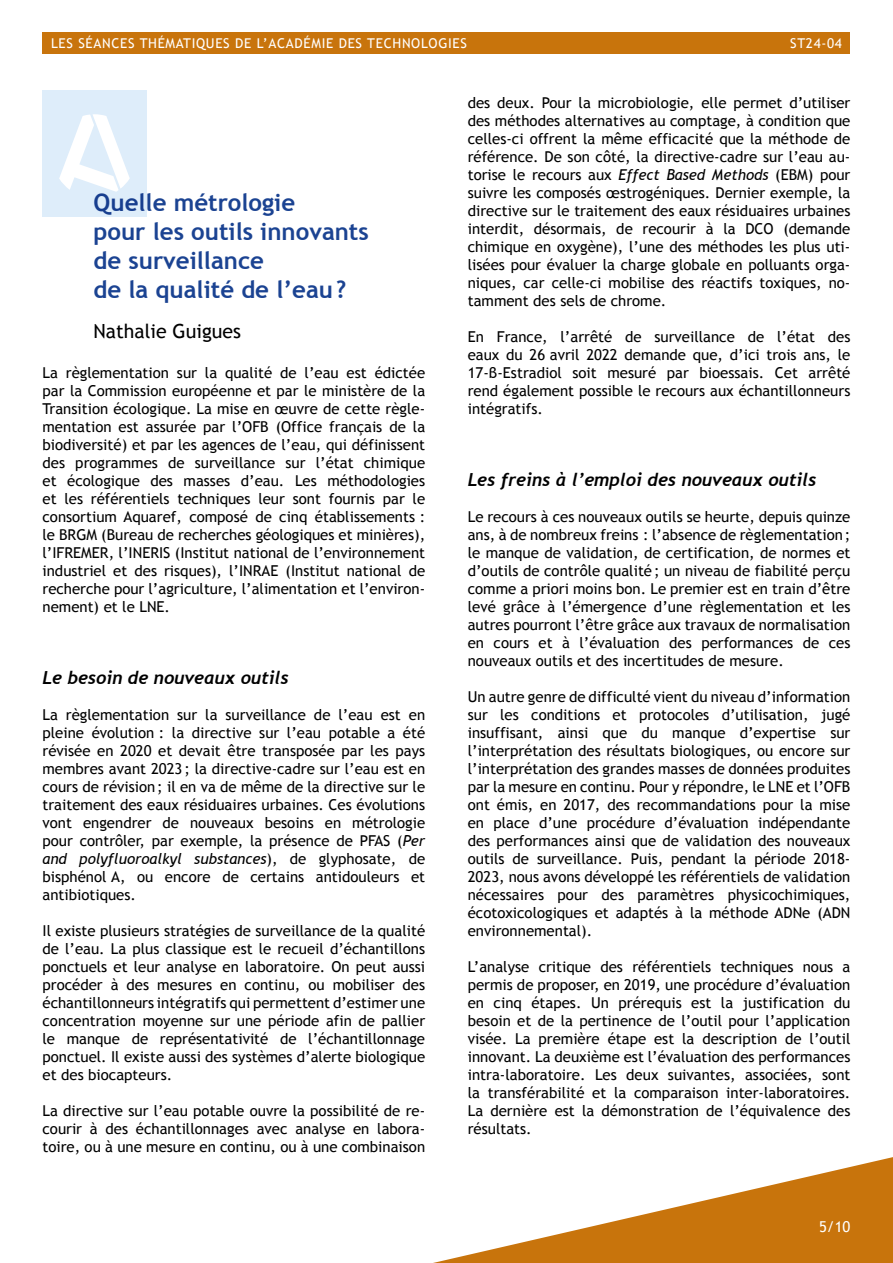
<style>
.page{position:relative;width:893px;height:1263px;background:#fff}
.page>*{position:absolute;margin:0;border:0;box-sizing:border-box;transform-origin:0 0}
.t1{font:700 24px/28.8px "Trebuchet MS";color:#1b4392}
.t2{font:19.5px "Trebuchet MS";color:#000}
.t3{font:italic 700 18px "Trebuchet";color:#000}
.t4{font:15px/18px "Trebuchet MS";color:#000;text-align:justify}
.t5{font:15px "Trebuchet MS";color:#fff}
.t6{font:13.5px "Trebuchet MS";letter-spacing:.05em;color:#fff}
.s1{font-style:italic}
</style>
<div class="page">
<svg style="left:433px;top:1157px;width:460px;height:106px"></svg>
<div style="left:43px;top:33px;width:807px;height:21px;background:#c8740c"></div>
<div style="left:43px;top:90px;width:104px;height:126px;background:#deedfa"></div>
<svg style="left:59px;top:114px;width:71px;height:78px"></svg>
<p class="t6" style="left:51px;top:36px;width:417px">LES SÉANCES THÉMATIQUES DE L’ACADÉMIE DES TECHNOLOGIES</p>
<p class="t6" style="left:790px;top:36px;width:53px">ST24-04</p>
<h1 class="t1" style="left:94px;top:188px;width:277px">Quelle métrologie<br>pour les outils innovants de surveillance<br>de la qualité de l’eau?</h1>
<h2 class="t2" style="left:94px;top:320px;width:149px">Nathalie Guigues</h2>
<p class="t4" style="left:43px;top:364px;width:384px">La règlementation sur la qualité de l’eau est édictée par la Commission européenne et par le ministère de la Transition écologique. La mise en œuvre de cette règle&shy;mentation est assurée par l’OFB (Office français de la biodiversité) et par les agences de l’eau, qui définissent des programmes de surveillance sur l’état chimique et écologique des masses d’eau. Les méthodologies et les référentiels techniques leur sont fournis par le consortium Aquaref, composé de cinq établissements : le BRGM (Bureau de recherches géologiques et minières), l’IFREMER, l’INERIS (Institut national de l’environnement industriel et des risques), l’INRAE (Institut national de recherche pour l’agriculture, l’alimentation et l’environ&shy;nement) et le LNE.</p>
<p class="t3" style="left:43px;top:667px;width:248px">Le besoin de nouveaux outils</p>
<p class="t4" style="left:43px;top:706px;width:384px">La règlementation sur la surveillance de l’eau est en pleine évolution : la directive sur l’eau potable a été révisée en 2020 et devait être transposée par les pays membres avant 2023; la directive-cadre sur l’eau est en cours de révision; il en va de même de la directive sur le traitement des eaux résiduaires urbaines. Ces évolutions vont engendrer de nouveaux besoins en métrologie pour contrôler, par exemple, la présence de PFAS (<span class="s1">Per and polyfluoroalkyl substances</span>), de glyphosate, de bisphénol A, ou encore de certains antidouleurs et antibiotiques.</p>
<p class="t4" style="left:43px;top:922px;width:384px">Il existe plusieurs stratégies de surveillance de la qualité de l’eau. La plus classique est le recueil d’échantillons ponctuels et leur analyse en laboratoire. On peut aussi procéder à des mesures en continu, ou mobiliser des échantillonneurs intégratifs qui permettent d’estimer une concentration moyenne sur une période afin de pallier le manque de représentativité de l’échantillonnage ponctuel. Il existe aussi des systèmes d’alerte biologique et des biocapteurs.</p>
<p class="t4" style="left:43px;top:1102px;width:384px">La directive sur l’eau potable ouvre la possibilité de re&shy;courir à des échantillonnages avec analyse en labora&shy;toire, ou à une mesure en continu, ou à une combinaison</p>
<p class="t4" style="left:468px;top:94px;width:384px">des deux. Pour la microbiologie, elle permet d’utiliser des méthodes alternatives au comptage, à condition que celles-ci offrent la même efficacité que la méthode de référence. De son côté, la directive-cadre sur l’eau au&shy;torise le recours aux <span class="s1">Effect Based Methods</span> (EBM) pour suivre les composés œstrogéniques. Dernier exemple, la directive sur le traitement des eaux résiduaires urbaines interdit, désormais, de recourir à la DCO (demande chimique en oxygène), l’une des méthodes les plus uti&shy;lisées pour évaluer la charge globale en polluants orga&shy;niques, car celle-ci mobilise des réactifs toxiques, no&shy;tamment des sels de chrome.</p>
<p class="t4" style="left:468px;top:328px;width:384px">En France, l’arrêté de surveillance de l’état des eaux du 26 avril 2022 demande que, d’ici trois ans, le 17-β-Estradiol soit mesuré par bioessais. Cet arrêté rend également possible le recours aux échantillonneurs intégratifs.</p>
<p class="t3" style="left:468px;top:469px;width:350px">Les freins à l’emploi des nouveaux outils</p>
<p class="t4" style="left:468px;top:508px;width:384px">Le recours à ces nouveaux outils se heurte, depuis quinze ans, à de nombreux freins : l’absence de règlementation; le manque de validation, de certification, de normes et d’outils de contrôle qualité; un niveau de fiabilité perçu comme a priori moins bon. Le premier est en train d’être levé grâce à l’émergence d’une règlementation et les autres pourront l’être grâce aux travaux de normalisation en cours et à l’évaluation des performances de ces nouveaux outils et des incertitudes de mesure.</p>
<p class="t4" style="left:468px;top:688px;width:384px">Un autre genre de difficulté vient du niveau d’information sur les conditions et protocoles d’utilisation, jugé insuffisant, ainsi que du manque d’expertise sur l’interprétation des résultats biologiques, ou encore sur l’interprétation des grandes masses de données produites par la mesure en continu. Pour y répondre, le LNE et l’OFB ont émis, en 2017, des recommandations pour la mise en place d’une procédure d’évaluation indépendante des performances ainsi que de validation des nouveaux outils de surveillance. Puis, pendant la période 2018- 2023, nous avons développé les référentiels de validation nécessaires pour des paramètres physicochimiques, écotoxicologiques et adaptés à la méthode ADNe (ADN environnemental).</p>
<p class="t4" style="left:468px;top:958px;width:384px">L’analyse critique des référentiels techniques nous a permis de proposer, en 2019, une procédure d’évaluation en cinq étapes. Un prérequis est la justification du besoin et de la pertinence de l’outil pour l’application visée. La première étape est la description de l’outil innovant. La deuxième est l’évaluation des performances intra-laboratoire. Les deux suivantes, associées, sont la transférabilité et la comparaison inter-laboratoires.<br>La dernière est la démonstration de l’équivalence des résultats.</p>
<p class="t5" style="left:819px;top:1218px;width:33px">5/10</p>
</div>
